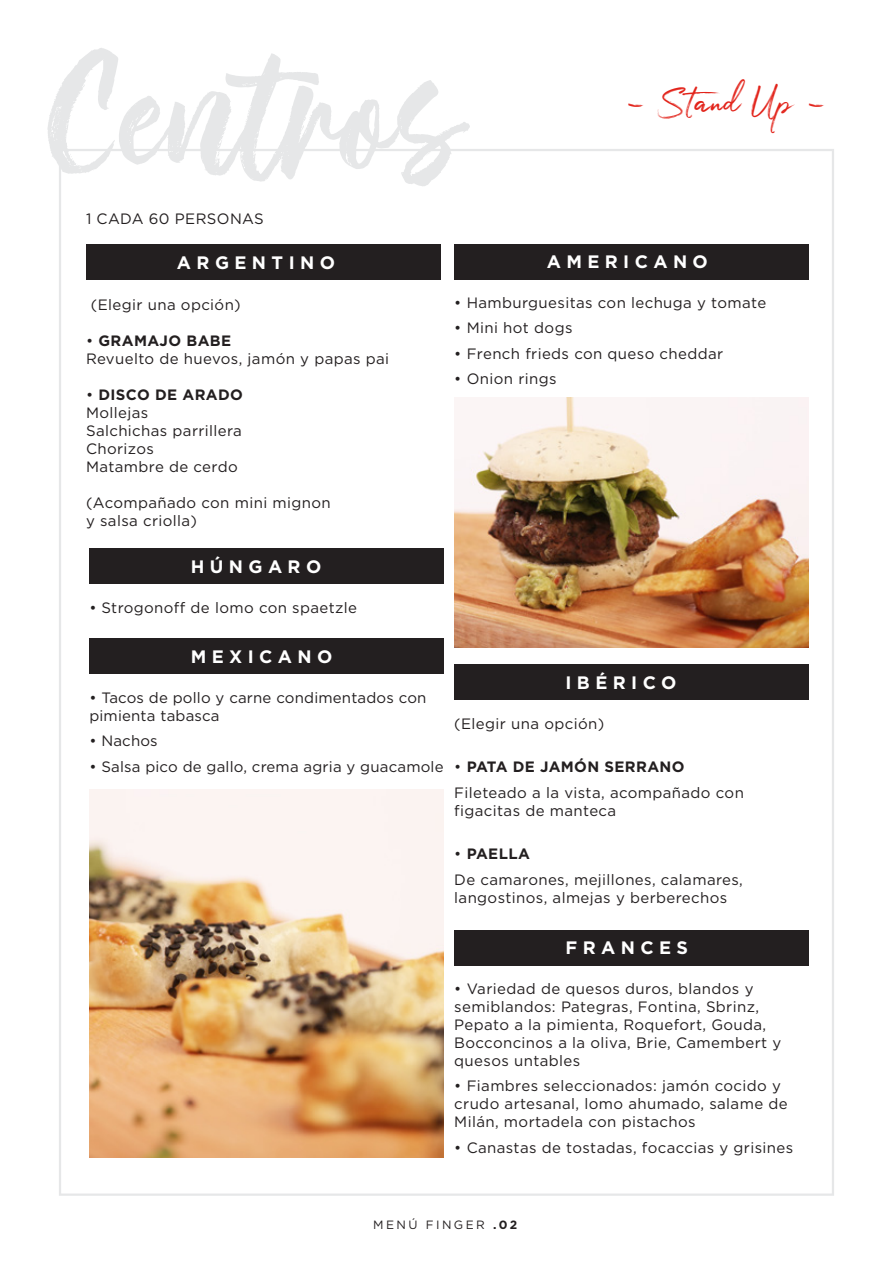
<style>
.page{position:relative;width:893px;height:1263px;background:#fff}
.page>*{position:absolute;margin:0;border:0;box-sizing:border-box;transform-origin:0 0}
.t1{font:161.4px "Rough Rough";color:#e6e7e8}
.t2{font:39.75px "Julietta Messie";color:#e2231a}
.t3{font:700 18px "Gotham";letter-spacing:.3em;color:#fff}
.t4{font:15px/18px "Gotham";letter-spacing:.025em;color:#231f20}
.t5{font:12px "Gotham";letter-spacing:.2em;color:#231f20}
.s1{font-weight:700}
</style>
<div class="page">
<div style="left:86px;top:245px;width:354px;height:35px;background:#231f20"></div>
<div style="left:89px;top:638px;width:355px;height:36px;background:#231f20"></div>
<div style="left:454px;top:244px;width:355px;height:35px;background:#231f20"></div>
<div style="left:454px;top:665px;width:355px;height:35px;background:#231f20"></div>
<div style="left:454px;top:930px;width:355px;height:35px;background:#231f20"></div>
<img style="left:454px;top:398px;width:355px;height:249px">
<img style="left:89px;top:789px;width:355px;height:368px">
<div style="left:89px;top:549px;width:355px;height:35px;background:#231f20"></div>
<h1 class="t1" style="left:46px;top:10px;width:419px">Centros</h1>
<p class="t4" style="left:86px;top:209px;width:179px">1 CADA 60 PERSONAS</p>
<h2 class="t2" style="left:622px;top:75px;width:208px">- Stand Up -</h2>
<p class="t3" style="left:177px;top:252px;width:160px">ARGENTINO</p>
<p class="t4" style="left:91px;top:296px;width:151px">(Elegir una opción)</p>
<p class="t4" style="left:86px;top:332px;width:305px">• <span class="s1">GRAMAJO BABE<br></span>Revuelto de huevos, jamón y papas pai</p>
<p class="t4" style="left:86px;top:386px;width:158px">• <span class="s1">DISCO DE ARADO<br></span>Mollejas<br>Salchichas parrillera<br>Chorizos<br>Matambre de cerdo</p>
<p class="t4" style="left:86px;top:494px;width:246px">(Acompañado con mini mignon y salsa criolla)</p>
<p class="t3" style="left:191px;top:556px;width:132px">HÚNGARO</p>
<p class="t4" style="left:89px;top:598px;width:269px">• Strogonoff de lomo con spaetzle</p>
<p class="t3" style="left:547px;top:252px;width:163px">AMERICANO</p>
<p class="t4" style="left:454px;top:293px;width:313px">• Hamburguesitas con lechuga y tomate</p>
<p class="t4" style="left:454px;top:319px;width:120px">• Mini hot dogs</p>
<p class="t4" style="left:454px;top:344px;width:270px">• French frieds con queso cheddar</p>
<p class="t4" style="left:454px;top:370px;width:104px">• Onion rings</p>
<p class="t3" style="left:191px;top:646px;width:143px">MEXICANO</p>
<p class="t4" style="left:89px;top:688px;width:339px">• Tacos de pollo y carne condimentados con pimienta tabasca</p>
<p class="t4" style="left:89px;top:731px;width:70px">• Nachos</p>
<p class="t4" style="left:89px;top:757px;width:356px">• Salsa pico de gallo, crema agria y guacamole</p>
<p class="t3" style="left:565px;top:672px;width:112px">IBÉRICO</p>
<p class="t4" style="left:454px;top:714px;width:151px">(Elegir una opción)</p>
<p class="t4" style="left:454px;top:754px;width:291px;line-height:25.5px">• <span class="s1">PATA DE JAMÓN SERRANO<br></span>Fileteado a la vista, acompañado con</p>
<p class="t4" style="left:454px;top:801px;width:163px">figacitas de manteca</p>
<p class="t4" style="left:454px;top:841px;width:290px;line-height:25.5px">• <span class="s1">PAELLA<br></span>De camarones, mejillones, calamares,</p>
<p class="t4" style="left:454px;top:888px;width:274px">langostinos, almejas y berberechos</p>
<p class="t3" style="left:565px;top:938px;width:124px">FRANCES</p>
<p class="t4" style="left:454px;top:979px;width:328px">• Variedad de quesos duros, blandos y semiblandos: Pategras, Fontina, Sbrinz, Pepato a la pimienta, Roquefort, Gouda, Bocconcinos a la oliva, Brie, Camembert y quesos untables</p>
<p class="t4" style="left:454px;top:1077px;width:335px">• Fiambres seleccionados: jamón cocido y crudo artesanal, lomo ahumado, salame de<br>Milán, mortadela con pistachos</p>
<p class="t4" style="left:454px;top:1138px;width:340px">• Canastas de tostadas, focaccias y grisines</p>
<p class="t5" style="left:373px;top:1218px;width:146px">MENÚ FINGER <span class="s1">.02</span></p>
</div>
